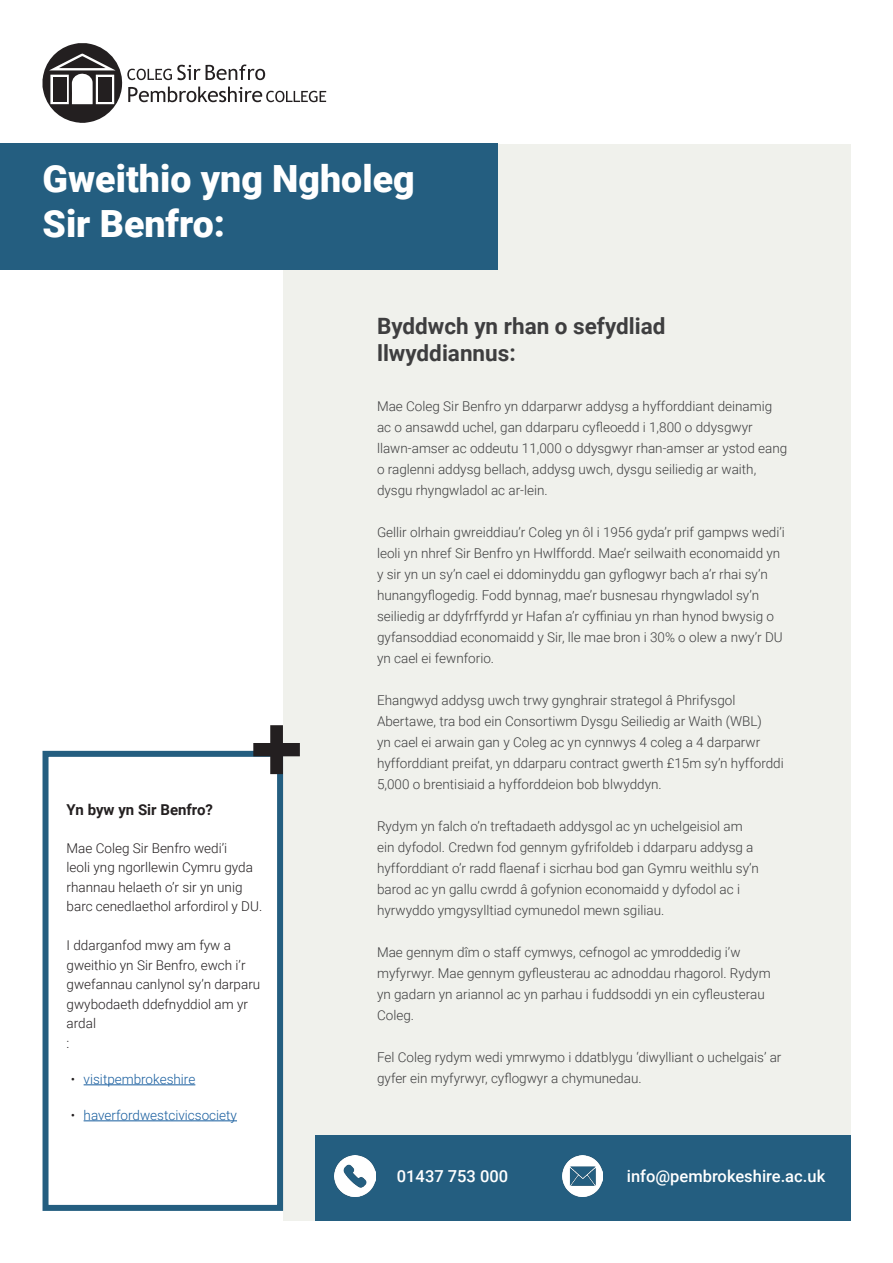
<style>
.page{position:relative;width:893px;height:1263px;background:#fff}
.page>*{position:absolute;margin:0;border:0;box-sizing:border-box;transform-origin:0 0}
.Case_Study{font:900 37.5px/45px "Roboto";color:#fff}
.Case_Study-2{font:700 22.5px/27px "Roboto";color:#3e3e3f}
.Case_Study-3{font:500 16.5px "Roboto";color:#fff}
.Testimonial{font:700 15px "Roboto";color:#231f20}
.Case_Study-4{font:300 13.5px/21px "Roboto";color:#3e3e3f}
.Testimonial-2{font:300 13.5px/19.5px "Roboto";color:#231f20}
.t1{font:300 13.5px "Roboto";color:#175d9e}
.s1{color:#231f20}
</style>
<div class="page">
<div style="left:283px;top:144px;width:567px;height:1076px;background:#f0f1ec"></div>
<div style="left:0;top:144px;width:497px;height:126px;background:#245e80"></div>
<div style="left:43px;top:751px;width:240px;height:460px;background:#fff;border:6px solid #245e80"></div>
<hr style="left:84px;top:1084px;width:111px;height:1px;background:#175d9e">
<hr style="left:84px;top:1120px;width:153px;height:1px;background:#175d9e">
<svg style="left:253px;top:725px;width:47px;height:49px"></svg>
<svg style="left:43px;top:43px;width:283px;height:80px"></svg>
<div style="left:98px;top:77px;width:14px;height:25px;background:#231f20"></div>
<div style="left:53px;top:77px;width:13px;height:25px;background:#231f20"></div>
<div style="left:315px;top:1135px;width:535px;height:85px;background:#245e80"></div>
<img style="left:335px;top:1155px;width:40px;height:41px">
<img style="left:562px;top:1155px;width:41px;height:41px">
<p class="Case_Study" style="left:43px;top:155px;width:374px">Gweithio yng Ngholeg<br>Sir Benfro:</p>
<p class="Testimonial" style="left:67px;top:799px;width:148px">Yn byw yn Sir Benfro?</p>
<p class="Testimonial-2" style="left:67px;top:838px;width:197px">Mae Coleg Sir Benfro wedi’i<br>leoli yng ngorllewin Cymru gyda rhannau helaeth o’r sir yn unig barc cenedlaethol arfordirol y DU.</p>
<p class="Testimonial-2" style="left:67px;top:935px;width:195px">I ddarganfod mwy am fyw a gweithio yn Sir Benfro, ewch i’r gwefannau canlynol sy’n darparu gwybodaeth ddefnyddiol am yr ardal</p>
<p class="Testimonial-2" style="left:67px;top:1033px;width:4px">:</p>
<p class="t1" style="left:71px;top:1069px;width:126px"><span class="s1">•</span> visitpembrokeshire</p>
<p class="t1" style="left:71px;top:1105px;width:168px"><span class="s1">•</span> haverfordwestcivicsociety</p>
<p class="Case_Study-2" style="left:377px;top:311px;width:290px">Byddwch yn rhan o sefydliad llwyddiannus:</p>
<p class="Case_Study-4" style="left:377px;top:395px;width:412px">Mae Coleg Sir Benfro yn ddarparwr addysg a hyfforddiant deinamig ac o ansawdd uchel, gan ddarparu cyfleoedd i 1,800 o ddysgwyr llawn-amser ac oddeutu 11,000 o ddysgwyr rhan-amser ar ystod eang o raglenni addysg bellach, addysg uwch, dysgu seiliedig ar waith, dysgu rhyngwladol ac ar-lein.</p>
<p class="Case_Study-4" style="left:377px;top:521px;width:409px">Gellir olrhain gwreiddiau’r Coleg yn ôl i 1956 gyda’r prif gampws wedi’i leoli yn nhref Sir Benfro yn Hwlffordd. Mae’r seilwaith economaidd yn y sir yn un sy’n cael ei ddominyddu gan gyflogwyr bach a’r rhai sy’n hunangyflogedig. Fodd bynnag, mae’r busnesau rhyngwladol sy’n seiliedig ar ddyfrffyrdd yr Hafan a’r cyffiniau yn rhan hynod bwysig o gyfansoddiad economaidd y Sir, lle mae bron i 30% o olew a nwy’r DU yn cael ei fewnforio.</p>
<p class="Case_Study-4" style="left:377px;top:689px;width:408px">Ehangwyd addysg uwch trwy gynghrair strategol â Phrifysgol Abertawe, tra bod ein Consortiwm Dysgu Seiliedig ar Waith (WBL)<br>yn cael ei arwain gan y Coleg ac yn cynnwys 4 coleg a 4 darparwr hyfforddiant preifat, yn ddarparu contract gwerth £15m sy’n hyfforddi 5,000 o brentisiaid a hyfforddeion bob blwyddyn.</p>
<p class="Case_Study-4" style="left:377px;top:815px;width:383px">Rydym yn falch o’n treftadaeth addysgol ac yn uchelgeisiol am ein dyfodol. Credwn fod gennym gyfrifoldeb i ddarparu addysg a hyfforddiant o’r radd flaenaf i sicrhau bod gan Gymru weithlu sy’n barod ac yn gallu cwrdd â gofynion economaidd y dyfodol ac i hyrwyddo ymgysylltiad cymunedol mewn sgiliau.</p>
<p class="Case_Study-4" style="left:377px;top:941px;width:395px">Mae gennym dîm o staff cymwys, cefnogol ac ymroddedig i’w myfyrwyr. Mae gennym gyfleusterau ac adnoddau rhagorol. Rydym yn gadarn yn ariannol ac yn parhau i fuddsoddi yn ein cyfleusterau Coleg.</p>
<p class="Case_Study-4" style="left:377px;top:1046px;width:406px">Fel Coleg rydym wedi ymrwymo i ddatblygu ‘diwylliant o uchelgais’ ar gyfer ein myfyrwyr, cyflogwyr a chymunedau.</p>
<p class="Case_Study-3" style="left:397px;top:1164px;width:113px">01437 753 000</p>
<p class="Case_Study-3" style="left:627px;top:1164px;width:200px">info@pembrokeshire.ac.uk</p>
</div>
